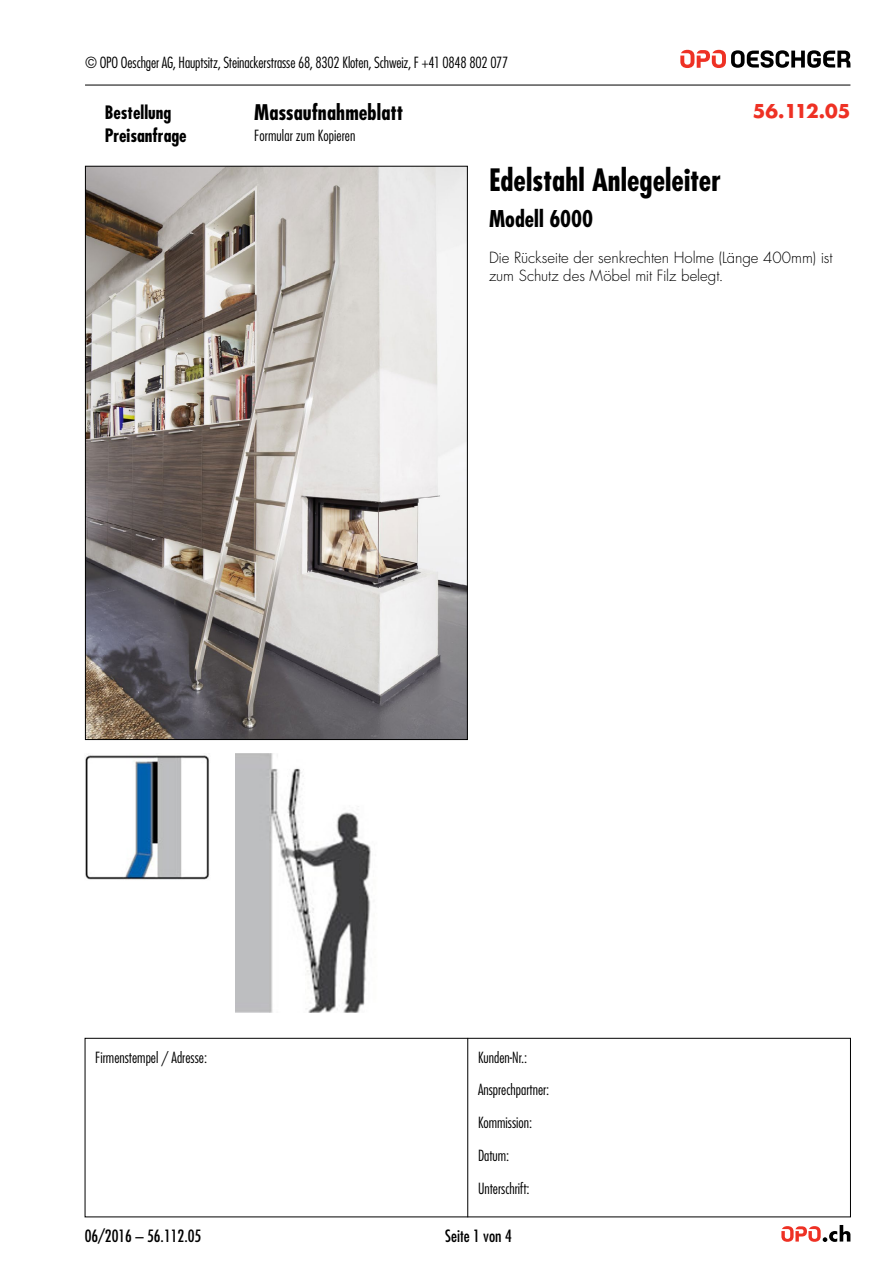
<style>
.page{position:relative;width:893px;height:1263px;background:#fff}
.page>*{position:absolute;margin:0;border:0;box-sizing:border-box;transform-origin:0 0}
.t1{font:700 condensed 30px "Futura Std";color:#000}
.t2{font:700 condensed 22.5px "Futura Std";color:#000}
.t3{font:700 condensed 21px "Futura Std";color:#000}
.t4{font:700 21px "Futura EFTUOP";letter-spacing:-.03em;color:#ee3124}
.t5{font:700 condensed 18px/22.8px "Futura Std";color:#000}
.t6{font:condensed 16.5px "Futura Std";color:#000}
.t7{font:300 condensed 15px/32.5px "Futura Std";color:#000}
.t8{font:300 15px/18px "Futura Std";letter-spacing:-.005em;color:#000}
</style>
<div class="page">
<img style="left:87px;top:168px;width:379px;height:570px">
<img style="left:85px;top:755px;width:125px;height:125px">
<img style="left:235px;top:753px;width:136px;height:260px">
<svg style="left:680px;top:50px;width:170px;height:18px"></svg>
<hr style="left:85px;top:85px;width:765px;height:1px;background:#000">
<svg style="left:781px;top:1225px;width:69px;height:17px"></svg>
<div style="left:85px;top:1038px;width:766px;height:179px;border:1px solid #000"></div>
<hr style="left:467px;top:1038px;width:1px;height:179px;background:#000">
<p class="t7" style="left:85px;top:46px;width:425px">© OPO Oeschger AG, Hauptsitz, Steinackerstrasse 68, 8302 Kloten, Schweiz, F +41 0848 802 077</p>
<p class="t5" style="left:105px;top:101px;width:84px">Bestellung<br>Preisanfrage</p>
<h3 class="t3" style="left:254px;top:99px;width:151px">Massaufnahmeblatt</h3>
<p class="t7" style="left:254px;top:119px;width:103px">Formular zum Kopieren</p>
<h3 class="t4" style="left:753px;top:98px;width:99px">56.112.05</h3>
<h1 class="t1" style="left:489px;top:161px;width:233px">Edelstahl Anlegeleiter</h1>
<h2 class="t2" style="left:489px;top:204px;width:105px">Modell 6000</h2>
<p class="t8" style="left:489px;top:249px;width:345px">Die Rückseite der senkrechten Holme (Länge 400mm) ist zum Schutz des Möbel mit Filz belegt.</p>
<p class="t7" style="left:95px;top:1041px;width:113px">Firmenstempel / Adresse:</p>
<p class="t7" style="left:478px;top:1041px;width:73px">Kunden-Nr.:<br>Ansprechpartner:<br>Kommission:<br>Datum:<br>Unterschrift:</p>
<p class="t6" style="left:85px;top:1226px;width:118px">06/2016 – 56.112.05</p>
<p class="t6" style="left:445px;top:1226px;width:68px">Seite 1 von 4</p>
</div>
